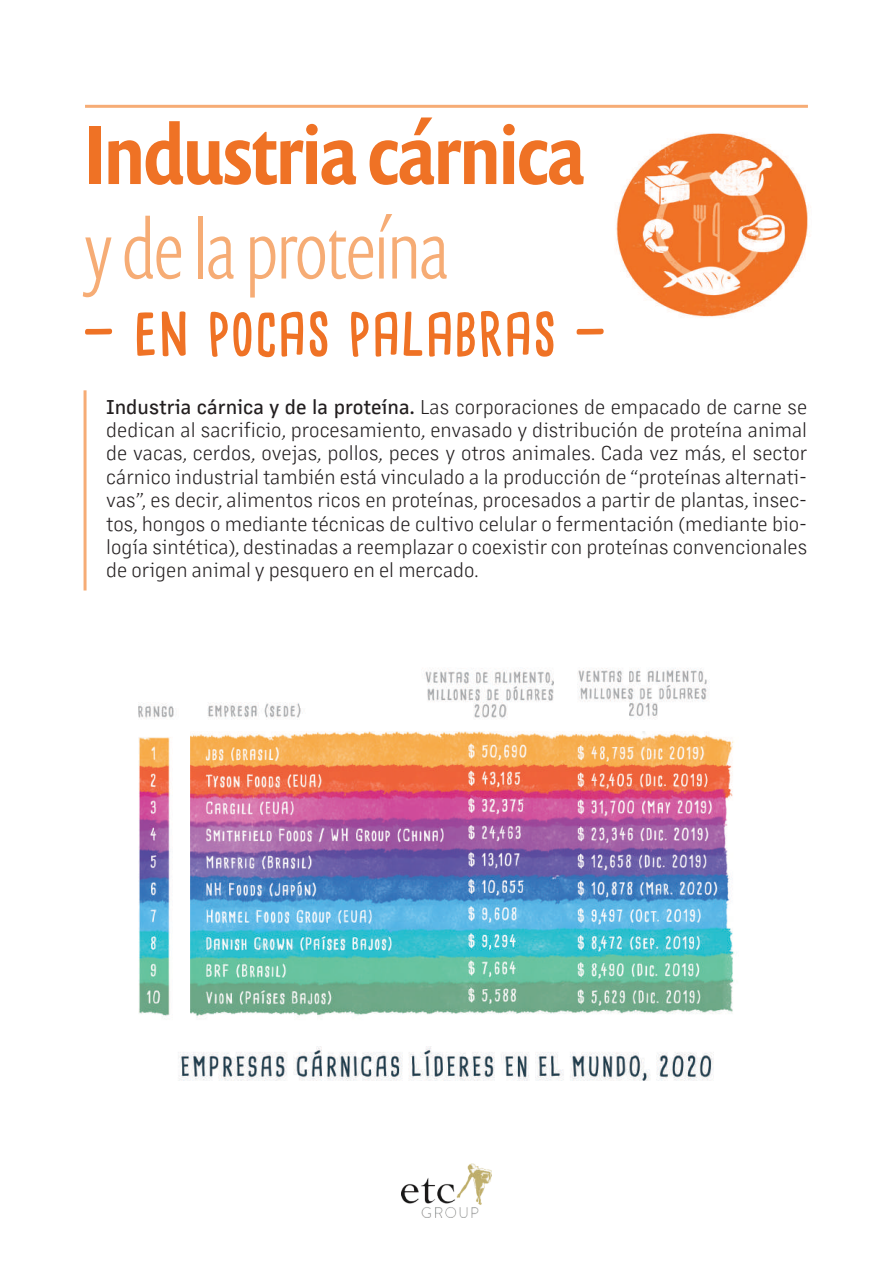
<style>
.page{position:relative;width:893px;height:1263px;background:#fff}
.page>*{position:absolute;margin:0;border:0;box-sizing:border-box;transform-origin:0 0}
.t1{font:500 84px "Prenton RP Cond";color:#ef7225}
.t2{font:300 84px "Prenton RP Cond";color:#f6ac75}
.t3{font:300 19.5px/23.4px "Margin MVB";color:#231f20;text-align:justify}
.s1{font-weight:500}
</style>
<div class="page">
<hr style="left:84px;top:390px;width:3px;height:200px;background:#f6ac75">
<hr style="left:85px;top:105px;width:723px;height:3px;background:#f6ac75">
<img style="left:616px;top:133px;width:193px;height:184px">
<img style="left:178px;top:1046px;width:536px;height:35px">
<img style="left:401px;top:1164px;width:91px;height:54px">
<svg style="left:85px;top:310px;width:519px;height:47px"></svg>
<img style="left:138px;top:668px;width:596px;height:351px">
<h1 class="t1" style="left:85px;top:104px;width:501px">Industria cárnica</h1>
<h1 class="t2" style="left:85px;top:194px;width:365px">y de la proteína</h1>
<p class="t3" style="left:106px;top:394px;width:703px"><span class="s1">Industria cárnica y de la proteína.</span> Las corporaciones de empacado de carne se dedican al sacrificio, procesamiento, envasado y distribución de proteína animal de vacas, cerdos, ovejas, pollos, peces y otros animales. Cada vez más, el sector cárnico industrial también está vinculado a la producción de “proteínas alternati&shy;vas”, es decir, alimentos ricos en proteínas, procesados a partir de plantas, insec&shy;tos, hongos o mediante técnicas de cultivo celular o fermentación (mediante bio&shy;logía sintética), destinadas a reemplazar o coexistir con proteínas convencionales de origen animal y pesquero en el mercado.</p>
</div>
